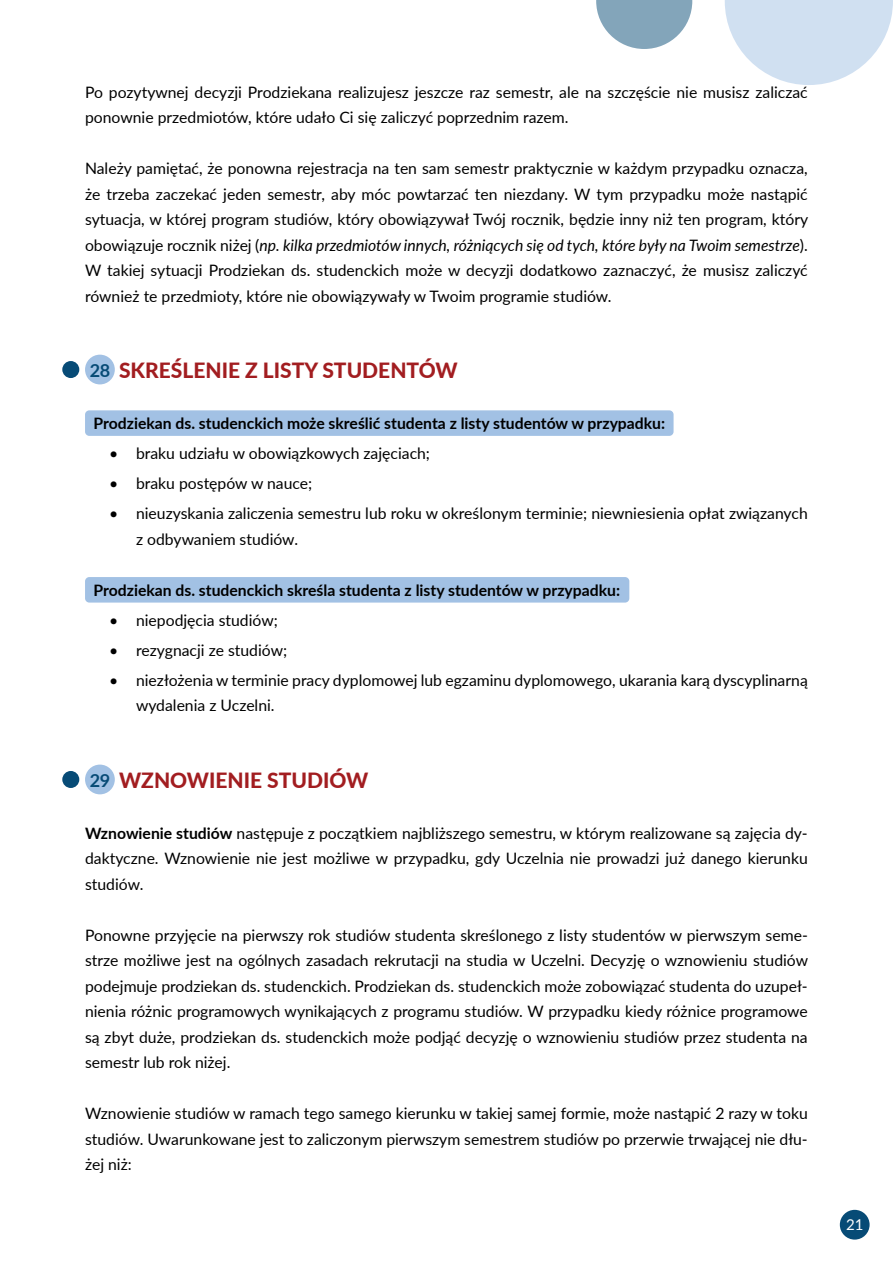
<style>
.page{position:relative;width:893px;height:1263px;background:#fff}
.page>*{position:absolute;margin:0;border:0;box-sizing:border-box;transform-origin:0 0}
.t1{font:800 21px "Lato";color:#a21d20}
.t2{font:700 18px "Lato";color:#074b76}
.t3{font:15.75px/25.5px "Lato";color:#000;text-align:justify}
.t4{font:700 15.75px "Lato";color:#000}
.t5{font:15px "Lato";color:#fff}
.s1{font-style:italic}
.s2{font-weight:700}
</style>
<div class="page">
<svg style="left:596px;top:0;width:96px;height:49px"></svg>
<div style="left:840px;top:1210px;width:30px;height:29px;background:#074b76;border-radius:50%"></div>
<svg style="left:725px;top:0;width:168px;height:85px"></svg>
<div style="left:85px;top:410px;width:589px;height:26px;background:#a2c1e4;border-radius:4px"></div>
<div style="left:85px;top:577px;width:544px;height:26px;background:#a2c1e4;border-radius:4px"></div>
<div style="left:62px;top:361px;width:17px;height:17px;background:#074b76;border-radius:50%"></div>
<div style="left:85px;top:355px;width:30px;height:29px;background:#a2c1e4;border-radius:50%"></div>
<div style="left:62px;top:771px;width:17px;height:17px;background:#074b76;border-radius:50%"></div>
<div style="left:85px;top:765px;width:30px;height:29px;background:#a2c1e4;border-radius:50%"></div>
<p class="t3" style="left:85px;top:79px;width:724px">Po pozytywnej decyzji Prodziekana realizujesz jeszcze raz semestr, ale na szczęście nie musisz zaliczać ponownie przedmiotów, które udało Ci się zaliczyć poprzednim razem.</p>
<p class="t3" style="left:85px;top:155px;width:725px">Należy pamiętać, że ponowna rejestracja na ten sam semestr praktycznie w każdym przypadku oznacza, że trzeba zaczekać jeden semestr, aby móc powtarzać ten niezdany. W tym przypadku może nastąpić sytuacja, w której program studiów, który obowiązywał Twój rocznik, będzie inny niż ten program, który obowiązuje rocznik niżej (<span class="s1">np. kilka przedmiotów innych, różniących się od tych, które były na Twoim semestrze</span>).<br>W takiej sytuacji Prodziekan ds. studenckich może w decyzji dodatkowo zaznaczyć, że musisz zaliczyć również te przedmioty, które nie obowiązywały w Twoim programie studiów.</p>
<h1 class="t1" style="left:119px;top:355px;width:340px">SKREŚLENIE Z LISTY STUDENTÓW</h1>
<p class="t4" style="left:94px;top:412px;width:573px">Prodziekan ds. studenckich może skreślić studenta z listy studentów w przypadku:</p>
<p class="t3" style="left:109px;top:440px;width:323px">• braku udziału w obowiązkowych zajęciach;</p>
<p class="t3" style="left:109px;top:470px;width:205px">• braku postępów w nauce;</p>
<p class="t3" style="left:136px;top:500px;width:673px;text-indent:-27px">• nieuzyskania zaliczenia semestru lub roku w określonym terminie; niewniesienia opłat związanych z odbywaniem studiów.</p>
<p class="t4" style="left:94px;top:578px;width:528px">Prodziekan ds. studenckich skreśla studenta z listy studentów w przypadku:</p>
<p class="t3" style="left:109px;top:607px;width:170px">• niepodjęcia studiów;</p>
<p class="t3" style="left:109px;top:637px;width:180px">• rezygnacji ze studiów;</p>
<p class="t3" style="left:136px;top:667px;width:673px;text-indent:-27px">• niezłożenia w terminie pracy dyplomowej lub egzaminu dyplomowego, ukarania karą dyscyplinarną wydalenia z Uczelni.</p>
<p class="t2" style="left:90px;top:357px;width:22px">28</p>
<h1 class="t1" style="left:119px;top:764px;width:251px">WZNOWIENIE STUDIÓW</h1>
<p class="t3" style="left:85px;top:820px;width:724px"><span class="s2">Wznowienie studiów</span> następuje z początkiem najbliższego semestru, w którym realizowane są zajęcia dy&shy;daktyczne. Wznowienie nie jest możliwe w przypadku, gdy Uczelnia nie prowadzi już danego kierunku studiów.</p>
<p class="t3" style="left:85px;top:922px;width:725px">Ponowne przyjęcie na pierwszy rok studiów studenta skreślonego z listy studentów w pierwszym seme&shy;strze możliwe jest na ogólnych zasadach rekrutacji na studia w Uczelni. Decyzję o wznowieniu studiów podejmuje prodziekan ds. studenckich. Prodziekan ds. studenckich może zobowiązać studenta do uzupeł&shy;nienia różnic programowych wynikających z programu studiów. W przypadku kiedy różnice programowe są zbyt duże, prodziekan ds. studenckich może podjąć decyzję o wznowieniu studiów przez studenta na semestr lub rok niżej.</p>
<p class="t3" style="left:85px;top:1100px;width:724px">Wznowienie studiów w ramach tego samego kierunku w takiej samej formie, może nastąpić 2 razy w toku studiów. Uwarunkowane jest to zaliczonym pierwszym semestrem studiów po przerwie trwającej nie dłu&shy;żej niż:</p>
<p class="t2" style="left:90px;top:767px;width:22px">29</p>
<p class="t5" style="left:846px;top:1214px;width:19px">21</p>
</div>
